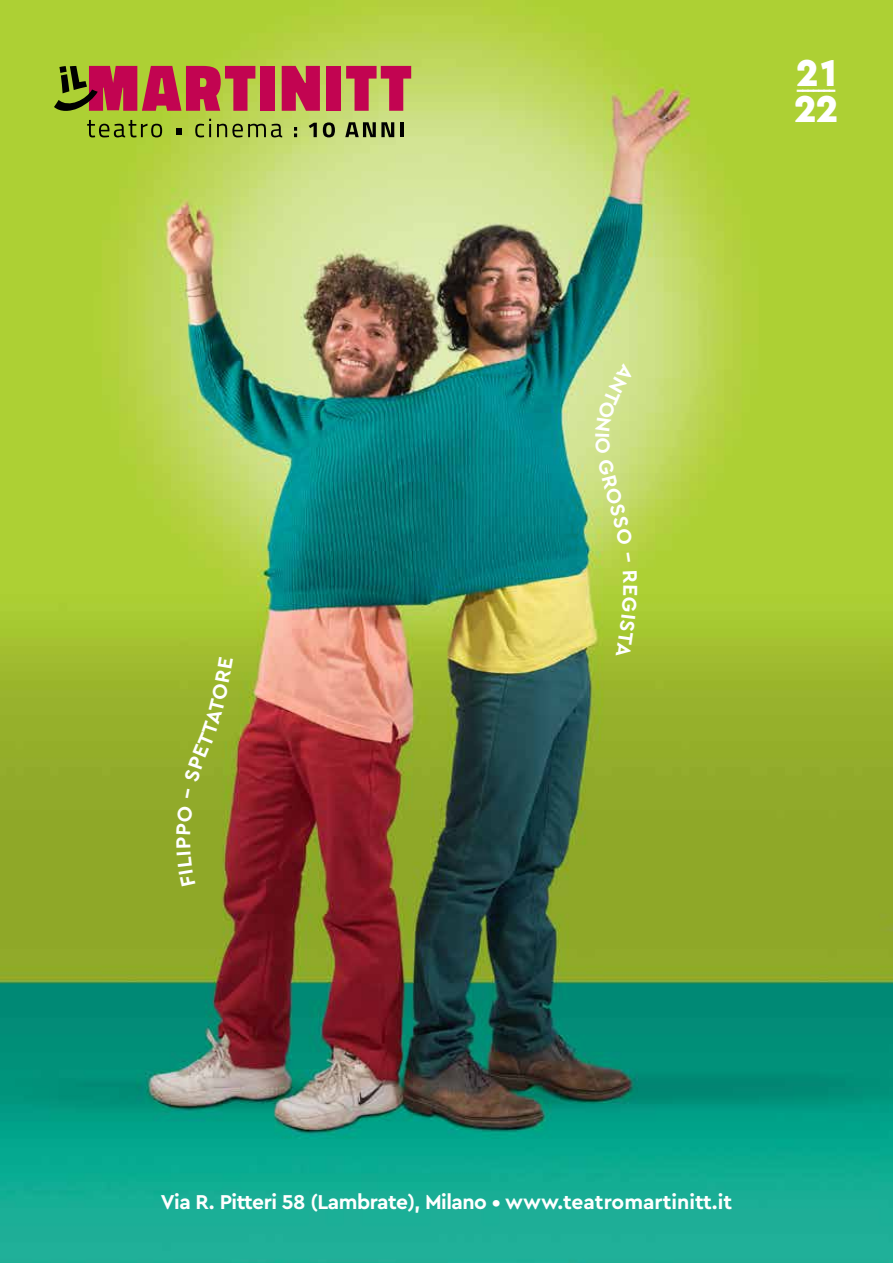
<style>
.page{position:relative;width:893px;height:1263px;background:#fff}
.page>*{position:absolute;margin:0;border:0;box-sizing:border-box;transform-origin:0 0}
.t1{font:900 39.3px "Cera Pro";color:#fff}
.t2{font:700 21px "Cera Pro";letter-spacing:-.025em;color:#fff}
.t3{font:900 15.15px "Cera Pro";color:#fff}
</style>
<div class="page">
<img style="left:0;top:0;width:893px;height:1263px">
<div style="left:261px;top:66px;width:14px;height:45px;background:#c20451"></div>
<svg style="left:282px;top:66px;width:38px;height:45px;background:#c11d52"></svg>
<div style="left:327px;top:66px;width:14px;height:45px;background:#c20451"></div>
<svg style="left:346px;top:66px;width:65px;height:45px;background:#c3605d"></svg>
<svg style="left:54px;top:66px;width:201px;height:46px;background:#ae4a43"></svg>
<svg style="left:87px;top:120px;width:75px;height:17px"></svg>
<div style="left:176px;top:128px;width:6px;height:7px;background:#000"></div>
<svg style="left:195px;top:119px;width:16px;height:18px"></svg>
<svg style="left:217px;top:124px;width:65px;height:13px"></svg>
<svg style="left:294px;top:127px;width:3px;height:10px"></svg>
<svg style="left:309px;top:123px;width:8px;height:14px"></svg>
<svg style="left:323px;top:122px;width:12px;height:15px"></svg>
<svg style="left:345px;top:122px;width:49px;height:15px"></svg>
<hr style="left:400px;top:122px;width:3px;height:15px;background:#000">
<svg style="left:595px;top:364px;width:40px;height:181px;background:#cade7e"></svg>
<svg style="left:627px;top:552px;width:3px;height:10px"></svg>
<svg style="left:616px;top:571px;width:21px;height:87px;background:#a8c934"></svg>
<div style="left:176px;top:806px;width:19px;height:80px;background:#8fa828"></div>
<svg style="left:186px;top:789px;width:4px;height:9px"></svg>
<svg style="left:184px;top:657px;width:49px;height:125px;background:#97b12b"></svg>
<h1 class="t1" style="left:796px;top:46px;width:42px">21</h1>
<p class="t3" style="left:796px;top:81px;width:41px">–––––––</p>
<h1 class="t1" style="left:794px;top:83px;width:46px">22</h1>
<p class="t2" style="left:161px;top:1188px;width:573px">Via R. Pitteri 58 (Lambrate), Milano • www.teatromartinitt.it</p>
</div>
